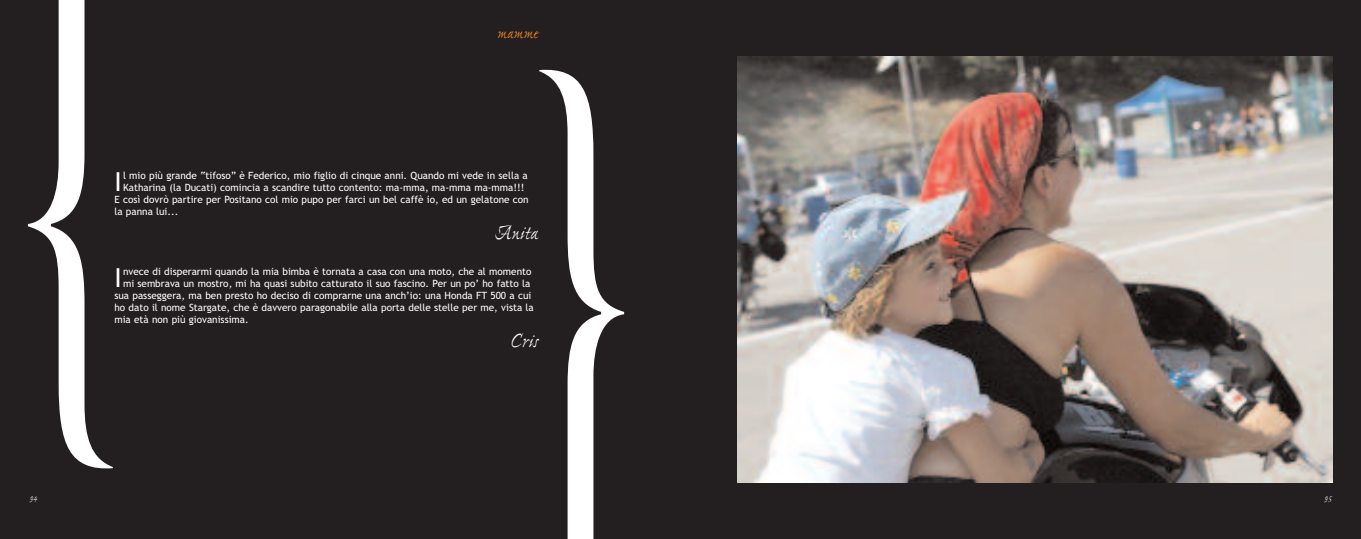
<style>
.page{position:relative;width:1361px;height:539px;background:#fff}
.page>*{position:absolute;margin:0;border:0;box-sizing:border-box;transform-origin:0 0}
.t1{font:26.2px "Trebuchet MS";color:#fff}
.t2{font:22px "Ex Ponto";letter-spacing:-.015em;color:#fff}
.t3{font:18px "Ex Ponto";letter-spacing:-.01em;color:#f68b1f}
.t4{font:10px "Trebuchet MS";color:#fff}
.t5{font:10px "Ex Ponto";color:#fff}
</style>
<div class="page">
<div style="left:680px;top:0;width:681px;height:539px;background:#231f20"></div>
<div style="left:0;top:0;width:680px;height:539px;background:#231f20"></div>
<svg style="left:28px;top:0;width:85px;height:469px"></svg>
<svg style="left:539px;top:69px;width:85px;height:470px"></svg>
<img style="left:737px;top:57px;width:595px;height:425px">
<h3 class="t3" style="left:497px;top:25px;width:43px">mamme</h3>
<h1 class="t1" style="left:114px;top:166px;width:9px">I</h1>
<p class="t4" style="left:123px;top:169px;width:406px">l mio più grande “tifoso” è Federico, mio figlio di cinque anni. Quando mi vede in sella a</p>
<p class="t4" style="left:123px;top:181px;width:403px">Katharina (la Ducati) comincia a scandire tutto contento: ma-mma, ma-mma ma-mma!!!</p>
<p class="t4" style="left:114px;top:193px;width:416px">E così dovrò partire per Positano col mio pupo per farci un bel caffè io, ed un gelatone con</p>
<p class="t4" style="left:114px;top:205px;width:66px">la panna lui...</p>
<h2 class="t2" style="left:495px;top:223px;width:45px">Anita</h2>
<h1 class="t1" style="left:114px;top:262px;width:9px">I</h1>
<p class="t4" style="left:123px;top:265px;width:410px">nvece di disperarmi quando la mia bimba è tornata a casa con una moto, che al momento</p>
<p class="t4" style="left:123px;top:277px;width:409px">mi sembrava un mostro, mi ha quasi subito catturato il suo fascino. Per un po’ ho fatto la</p>
<p class="t4" style="left:114px;top:289px;width:418px">sua passeggera, ma ben presto ho deciso di comprarne una anch’io: una Honda FT 500 a cui</p>
<p class="t4" style="left:114px;top:301px;width:421px">ho dato il nome Stargate, che è davvero paragonabile alla porta delle stelle per me, vista la</p>
<p class="t4" style="left:114px;top:313px;width:136px">mia età non più giovanissima.</p>
<h2 class="t2" style="left:510px;top:331px;width:30px">Cris</h2>
<p class="t5" style="left:29px;top:494px;width:10px">94</p>
<p class="t5" style="left:1324px;top:494px;width:9px">95</p>
</div>
